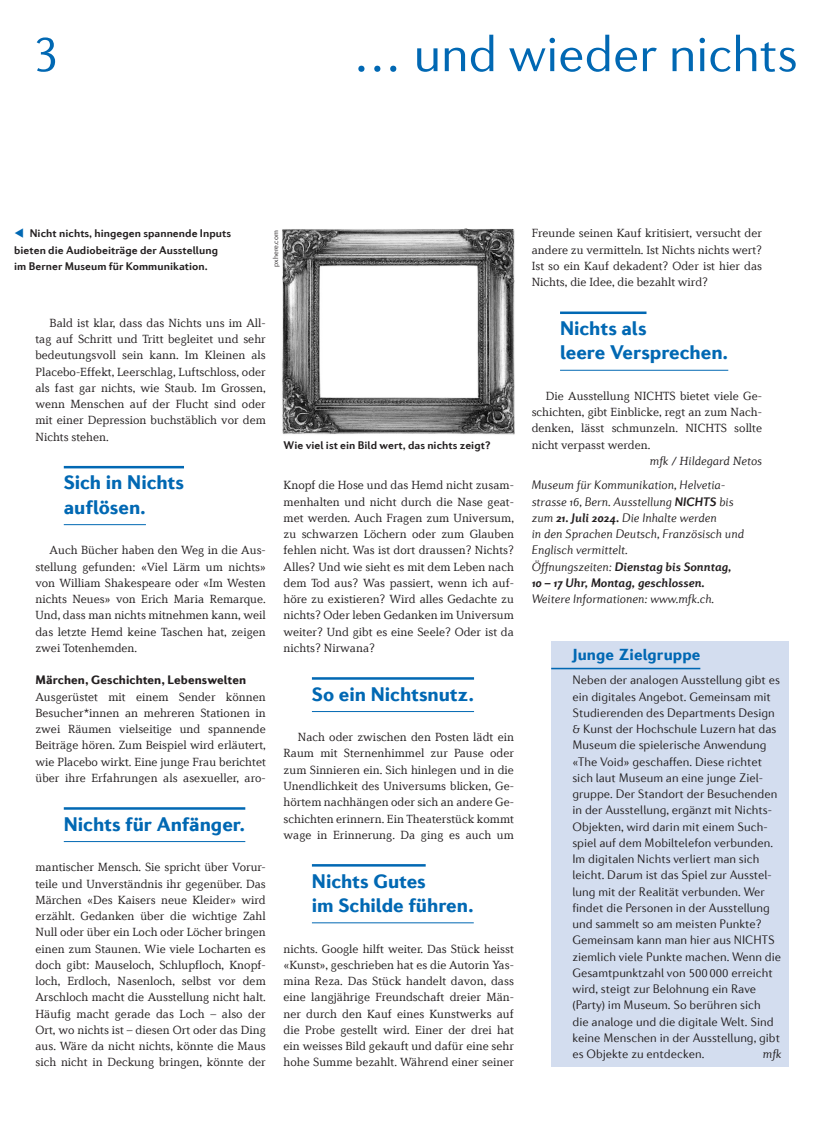
<style>
.page{position:relative;width:833px;height:1134px;background:#fff}
.page>*{position:absolute;margin:0;border:0;box-sizing:border-box;transform-origin:0 0}
.t1{font:300 52.5px "Diverda Sans Com";letter-spacing:-.01em;color:#0168b3}
.t2{font:900 20px/24.4px "Diverda Sans Com";letter-spacing:-.005em;color:#0168b3}
.t3{font:900 16.25px "Diverda Sans Com";letter-spacing:.005em;color:#0168b3}
.t4{font:300 12.5px/16.2px "Diverda Serif Com";color:#231f20;text-align:justify}
.t5{font:300 12.5px/16.2px "Diverda Sans Com";color:#231f20}
.t6{font:italic 300 12.5px/16.2px "Diverda Sans Com";color:#231f20}
.t7{font:900 12.5px "Diverda Sans Com";letter-spacing:.01em;color:#231f20}
.t8{font:italic 300 12.5px "Diverda Serif Com";color:#231f20}
.t9{font:700 11.25px/16.2px "Diverda Sans Com";letter-spacing:.005em;color:#231f20}
.t10{font:300 7.5px "Diverda Sans Com";color:#231f20}
.s1{color:#0168b3}
.s2{font-weight:700}
</style>
<div class="page">
<div style="left:551px;top:641px;width:237px;height:425px;background:#d3ddef"></div>
<hr style="left:551px;top:668px;width:149px;height:1px;background:#0168b3">
<hr style="left:64px;top:466px;width:120px;height:2px;background:#0168b3">
<hr style="left:64px;top:524px;width:82px;height:1px;background:#0168b3">
<hr style="left:64px;top:807px;width:181px;height:3px;background:#0168b3">
<hr style="left:64px;top:841px;width:181px;height:1px;background:#0168b3">
<hr style="left:312px;top:677px;width:162px;height:3px;background:#0168b3">
<hr style="left:312px;top:711px;width:162px;height:1px;background:#0168b3">
<hr style="left:312px;top:864px;width:114px;height:2px;background:#0168b3">
<hr style="left:312px;top:922px;width:162px;height:1px;background:#0168b3">
<hr style="left:560px;top:311px;width:86px;height:3px;background:#0168b3">
<hr style="left:560px;top:370px;width:168px;height:1px;background:#0168b3">
<img style="left:282px;top:228px;width:233px;height:207px">
<h1 class="t1" style="left:33px;top:24px;width:28px">3</h1>
<h1 class="t1" style="left:352px;top:24px;width:446px">… und wieder nichts</h1>
<p class="t9" style="left:14px;top:225px;width:218px"><span class="s1">▼</span> Nicht nichts, hingegen spannende Inputs bieten die Audiobeiträge der Ausstellung im Berner Museum für Kommunikation.</p>
<p class="t10" style="left:271px;top:267px;width:38px;rotate:-90deg">pxhere.com</p>
<p class="t4" style="left:35px;top:314px;width:232px;text-indent:14px">Bald ist klar, dass das Nichts uns im All&shy;tag auf Schritt und Tritt begleitet und sehr bedeutungsvoll sein kann. Im Kleinen als Placebo-Effekt, Leerschlag, Luftschloss, oder als fast gar nichts, wie Staub. Im Grossen, wenn Menschen auf der Flucht sind oder mit einer Depression buchstäblich vor dem Nichts stehen.</p>
<h2 class="t2" style="left:64px;top:470px;width:122px">Sich in Nichts auflösen.</h2>
<p class="t4" style="left:35px;top:542px;width:232px;text-indent:14px">Auch Bücher haben den Weg in die Aus&shy;stellung gefunden: «Viel Lärm um nichts» von William Shakespeare oder «Im Westen nichts Neues» von Erich Maria Remarque.<br>Und, dass man nichts mitnehmen kann, weil das letzte Hemd keine Taschen hat, zeigen zwei Totenhemden.</p>
<p class="t7" style="left:35px;top:672px;width:212px">Märchen, Geschichten, Lebenswelten</p>
<p class="t4" style="left:35px;top:688px;width:232px">Ausgerüstet mit einem Sender können Besucher*innen an mehreren Stationen in zwei Räumen vielseitige und spannende Beiträge hören. Zum Beispiel wird erläutert, wie Placebo wirkt. Eine junge Frau berichtet über ihre Erfahrungen als asexueller, aro-</p>
<h2 class="t2" style="left:64px;top:811px;width:183px">Nichts für Anfänger.</h2>
<p class="t4" style="left:35px;top:859px;width:232px">mantischer Mensch. Sie spricht über Vorur&shy;teile und Unverständnis ihr gegenüber. Das Märchen «Des Kaisers neue Kleider» wird erzählt. Gedanken über die wichtige Zahl Null oder über ein Loch oder Löcher bringen einen zum Staunen. Wie viele Locharten es doch gibt: Mauseloch, Schlupfloch, Knopf&shy;loch, Erdloch, Nasenloch, selbst vor dem Arschloch macht die Ausstellung nicht halt.<br>Häufig macht gerade das Loch – also der Ort, wo nichts ist – diesen Ort oder das Ding aus. Wäre da nicht nichts, könnte die Maus sich nicht in Deckung bringen, könnte der</p>
<p class="t9" style="left:283px;top:437px;width:208px">Wie viel ist ein Bild wert, das nichts zeigt?</p>
<p class="t4" style="left:283px;top:477px;width:232px">Knopf die Hose und das Hemd nicht zusam&shy;menhalten und nicht durch die Nase geat&shy;met werden. Auch Fragen zum Universum, zu schwarzen Löchern oder zum Glauben fehlen nicht. Was ist dort draussen? Nichts?<br>Alles? Und wie sieht es mit dem Leben nach dem Tod aus? Was passiert, wenn ich auf&shy;höre zu existieren? Wird alles Gedachte zu nichts? Oder leben Gedanken im Universum weiter? Und gibt es eine Seele? Oder ist da nichts? Nirwana?</p>
<h2 class="t2" style="left:312px;top:681px;width:164px">So ein Nichtsnutz.</h2>
<p class="t4" style="left:283px;top:729px;width:232px;text-indent:14px">Nach oder zwischen den Posten lädt ein Raum mit Sternenhimmel zur Pause oder zum Sinnieren ein. Sich hinlegen und in die Unendlichkeit des Universums blicken, Ge&shy;hörtem nachhängen oder sich an andere Ge&shy;schichten erinnern. Ein Theaterstück kommt wage in Erinnerung. Da ging es auch um</p>
<h2 class="t2" style="left:312px;top:868px;width:163px">Nichts Gutes<br>im Schilde führen.</h2>
<p class="t4" style="left:283px;top:940px;width:232px">nichts. Google hilft weiter. Das Stück heisst «Kunst», geschrieben hat es die Autorin Yas&shy;mina Reza. Das Stück handelt davon, dass eine langjährige Freundschaft dreier Män&shy;ner durch den Kauf eines Kunstwerks auf die Probe gestellt wird. Einer der drei hat ein weisses Bild gekauft und dafür eine sehr hohe Summe bezahlt. Während einer seiner</p>
<p class="t4" style="left:532px;top:225px;width:232px">Freunde seinen Kauf kritisiert, versucht der andere zu vermitteln. Ist Nichts nichts wert?<br>Ist so ein Kauf dekadent? Oder ist hier das Nichts, die Idee, die bezahlt wird?</p>
<h2 class="t2" style="left:560px;top:316px;width:170px">Nichts als<br>leere Versprechen.</h2>
<p class="t4" style="left:532px;top:388px;width:232px;text-indent:14px">Die Ausstellung NICHTS bietet viele Ge&shy;schichten, gibt Einblicke, regt an zum Nach&shy;denken, lässt schmunzeln. NICHTS sollte nicht verpasst werden.</p>
<p class="t8" style="left:650px;top:454px;width:114px">mfk / Hildegard Netos</p>
<p class="t6" style="left:532px;top:477px;width:214px">Museum für Kommunikation, Helvetia&shy;strasse 16, Bern. Ausstellung <span class="s2">NICHTS</span> bis zum <span class="s2">21. Juli 2024.</span> Die Inhalte werden<br>in den Sprachen Deutsch, Französisch und Englisch vermittelt.<br>Öffnungszeiten: <span class="s2">Dienstag bis Sonntag, 10 – 17 Uhr, Montag, geschlossen.</span></p>
<p class="t6" style="left:531px;top:591px;width:184px">Weitere Informationen: www.mfk.ch.</p>
<h3 class="t3" style="left:572px;top:645px;width:129px">Junge Zielgruppe</h3>
<p class="t5" style="left:572px;top:672px;width:210px">Neben der analogen Ausstellung gibt es ein digitales Angebot. Gemeinsam mit Studierenden des Departments Design &amp; Kunst der Hochschule Luzern hat das Museum die spielerische Anwendung «The Void» geschaffen. Diese richtet sich laut Museum an eine junge Ziel&shy;gruppe. Der Standort der Besuchenden in der Ausstellung, ergänzt mit Nichts-Objekten, wird darin mit einem Such&shy;spiel auf dem Mobiltelefon verbunden.<br>Im digitalen Nichts verliert man sich leicht. Darum ist das Spiel zur Ausstel&shy;lung mit der Realität verbunden. Wer findet die Personen in der Ausstellung und sammelt so am meisten Punkte?<br>Gemeinsam kann man hier aus NICHTS ziemlich viele Punkte machen. Wenn die Gesamtpunktzahl von 500000 erreicht wird, steigt zur Belohnung ein Rave (Party) im Museum. So berühren sich<br>die analoge und die digitale Welt. Sind keine Menschen in der Ausstellung, gibt es Objekte zu entdecken.</p>
<p class="t6" style="left:763px;top:1046px;width:20px">mfk</p>
</div>
